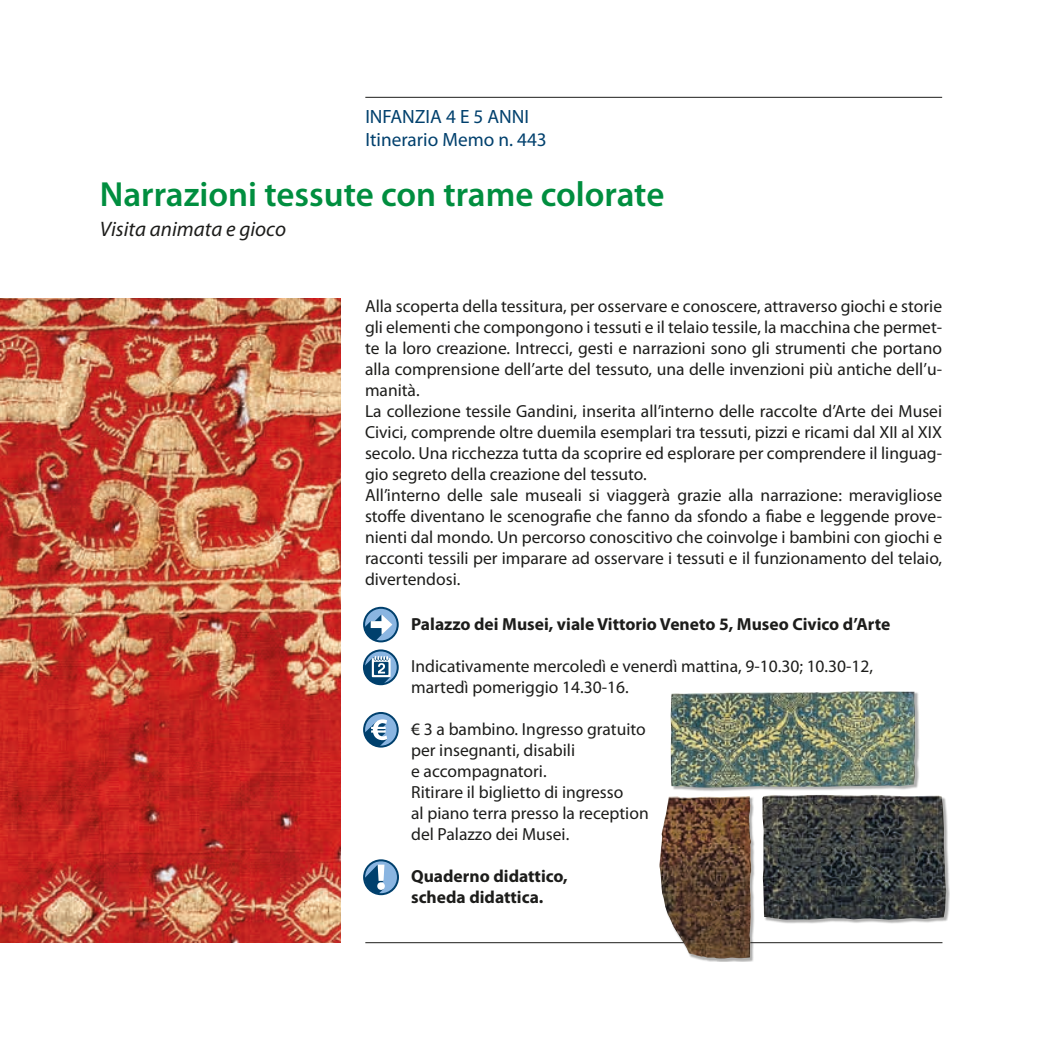
<style>
.page{position:relative;width:1042px;height:1042px;background:#fff}
.page>*{position:absolute;margin:0;border:0;box-sizing:border-box;transform-origin:0 0}
.t1{font:600 35px "Myriad Pro";color:#008e3f}
.t2{font:italic 21px "Myriad Pro";color:#1d1d1b}
.t3{font:19.25px/23.1px "Myriad Pro";color:#00406d}
.t4{font:17.5px/21px "Myriad Pro";color:#1d1d1b}
.t5{font:700 17.5px/21px "Myriad Pro";color:#1d1d1b}
</style>
<div class="page">
<hr style="left:365px;top:942px;width:577px;height:1px;background:#1d1d1b">
<hr style="left:365px;top:97px;width:577px;height:1px;background:#1d1d1b">
<svg style="left:363px;top:649px;width:36px;height:36px"></svg>
<div style="left:365px;top:651px;width:32px;height:32px;background:#8ab5e1;border-radius:50%"></div>
<svg style="left:363px;top:656px;width:28px;height:29px"></svg>
<svg style="left:363px;top:607px;width:36px;height:35px"></svg>
<div style="left:365px;top:609px;width:32px;height:31px;background:#8ab5e1;border-radius:50%"></div>
<svg style="left:364px;top:614px;width:28px;height:27px"></svg>
<svg style="left:363px;top:712px;width:36px;height:35px"></svg>
<div style="left:365px;top:714px;width:32px;height:31px;background:#8ab5e1;border-radius:50%"></div>
<svg style="left:364px;top:719px;width:23px;height:28px"></svg>
<svg style="left:363px;top:859px;width:36px;height:36px"></svg>
<div style="left:365px;top:861px;width:32px;height:32px;background:#8ab5e1;border-radius:50%"></div>
<svg style="left:364px;top:864px;width:21px;height:29px"></svg>
<img style="left:0;top:298px;width:340px;height:644px">
<div style="left:671px;top:692px;width:248px;height:100px;background:#1d1d1b;opacity:.35"></div>
<img style="left:670px;top:691px;width:245px;height:97px">
<div style="left:660px;top:796px;width:95px;height:166px;background:#1d1d1b;opacity:.35"></div>
<img style="left:659px;top:796px;width:92px;height:162px">
<div style="left:763px;top:795px;width:187px;height:129px;background:#1d1d1b;opacity:.35"></div>
<img style="left:762px;top:794px;width:184px;height:125px">
<p class="t3" style="left:365px;top:105px;width:183px">INFANZIA 4 E 5 ANNI<br>Itinerario Memo n. 443</p>
<h1 class="t1" style="left:100px;top:172px;width:566px">Narrazioni tessute con trame colorate</h1>
<p class="t2" style="left:100px;top:216px;width:188px">Visita animata e gioco</p>
<p class="t4" style="left:365px;top:295px;width:579px">Alla scoperta della tessitura, per osservare e conoscere, attraverso giochi e storie gli elementi che compongono i tessuti e il telaio tessile, la macchina che permet&shy;te la loro creazione. Intrecci, gesti e narrazioni sono gli strumenti che portano alla comprensione dell’arte del tessuto, una delle invenzioni più antiche dell’u&shy;manità.<br>La collezione tessile Gandini, inserita all’interno delle raccolte d’Arte dei Musei Civici, comprende oltre duemila esemplari tra tessuti, pizzi e ricami dal XII al XIX secolo. Una ricchezza tutta da scoprire ed esplorare per comprendere il linguag&shy;gio segreto della creazione del tessuto.<br>All’interno delle sale museali si viaggerà grazie alla narrazione: meravigliose stoffe diventano le scenografie che fanno da sfondo a fiabe e leggende prove&shy;nienti dal mondo. Un percorso conoscitivo che coinvolge i bambini con giochi e racconti tessili per imparare ad osservare i tessuti e il funzionamento del telaio, divertendosi.</p>
<p class="t5" style="left:411px;top:613px;width:481px">Palazzo dei Musei, viale Vittorio Veneto 5, Museo Civico d’Arte</p>
<p class="t4" style="left:411px;top:656px;width:463px">Indicativamente mercoledì e venerdì mattina, 9-10.30; 10.30-12, martedì pomeriggio 14.30-16.</p>
<p class="t4" style="left:411px;top:719px;width:239px">€ 3 a bambino. Ingresso gratuito per insegnanti, disabili<br>e accompagnatori.<br>Ritirare il biglietto di ingresso<br>al piano terra presso la reception del Palazzo dei Musei.</p>
<p class="t5" style="left:411px;top:865px;width:158px">Quaderno didattico, scheda didattica.</p>
</div>
